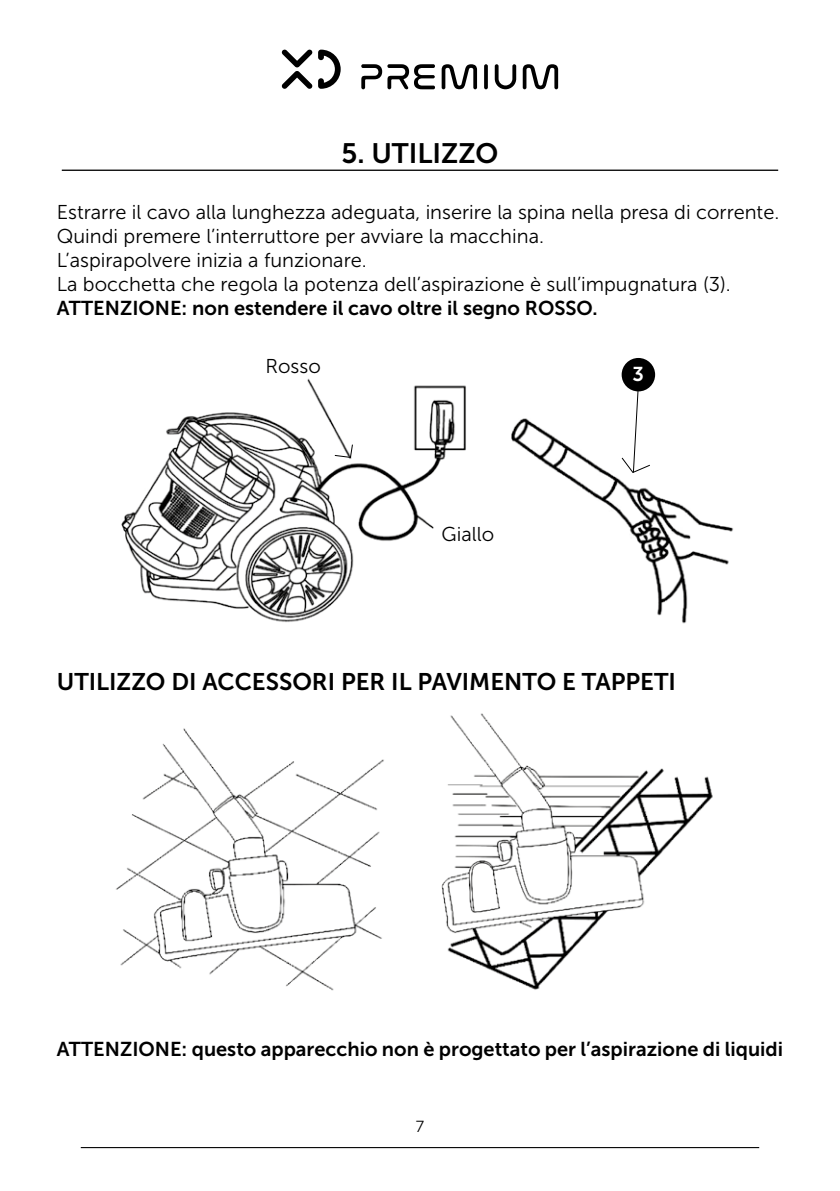
<style>
.page{position:relative;width:840px;height:1191px;background:#fff}
.page>*{position:absolute;margin:0;border:0;box-sizing:border-box;transform-origin:0 0}
.t1{font:28px "Museo Sans 700";color:#000}
.t2{font:24px "Museo Sans 700";color:#000}
.t3{font:20px/24px "Museo Sans 300";color:#000}
.t4{font:20px "Museo Sans 700";color:#000}
.t5{font:20px "Museo Sans 700";color:#fff}
.t6{font:16px "Museo Sans 300";color:#000}
</style>
<div class="page">
<svg style="left:282px;top:50px;width:276px;height:39px"></svg>
<hr style="left:62px;top:170px;width:715px;height:1px;background:#000">
<img style="left:121px;top:358px;width:613px;height:266px">
<img style="left:116px;top:713px;width:597px;height:278px">
<svg style="left:333px;top:443px;width:20px;height:15px"></svg>
<svg style="left:620px;top:371px;width:30px;height:103px"></svg>
<div style="left:621px;top:358px;width:33px;height:33px;background:#000;border-radius:50%"></div>
<hr style="left:81px;top:1147px;width:677px;height:1px;background:#000">
<h1 class="t1" style="left:341px;top:138px;width:158px">5. UTILIZZO</h1>
<p class="t3" style="left:57px;top:200px;width:723px">Estrarre il cavo alla lunghezza adeguata, inserire la spina nella presa di corrente.<br>Quindi premere l’interruttore per avviare la macchina.<br>L’aspirapolvere inizia a funzionare.<br>La bocchetta che regola la potenza dell’aspirazione è sull’impugnatura (3).</p>
<p class="t4" style="left:57px;top:297px;width:542px">ATTENZIONE: non estendere il cavo oltre il segno ROSSO.</p>
<p class="t3" style="left:265px;top:354px;width:57px">Rosso</p>
<p class="t3" style="left:441px;top:522px;width:54px">Giallo</p>
<p class="t5" style="left:632px;top:363px;width:13px">3</p>
<p class="t2" style="left:57px;top:668px;width:620px">UTILIZZO DI ACCESSORI PER IL PAVIMENTO E TAPPETI</p>
<p class="t4" style="left:57px;top:1038px;width:727px">ATTENZIONE: questo apparecchio non è progettato per l’aspirazione di liquidi</p>
<p class="t6" style="left:415px;top:1118px;width:10px">7</p>
</div>
